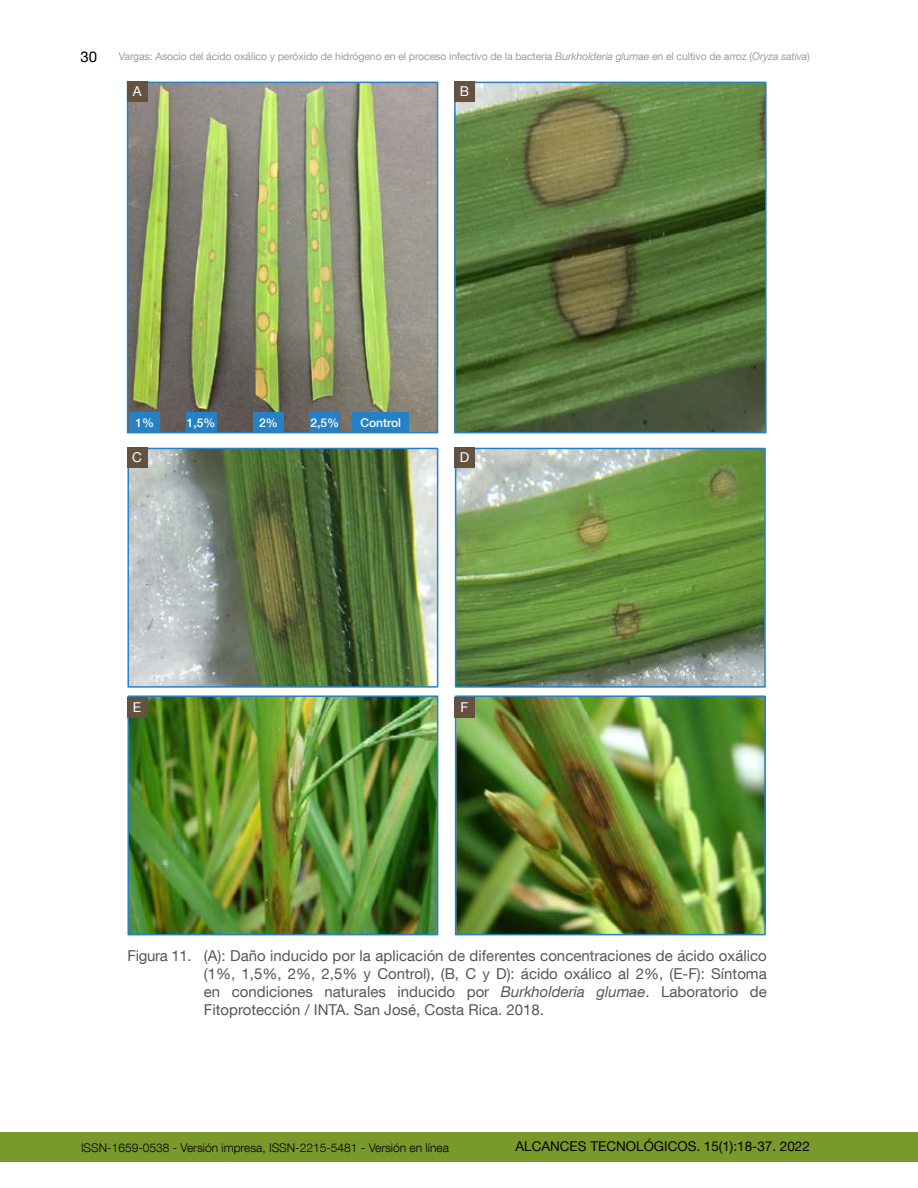
<style>
.page{position:relative;width:918px;height:1188px;background:#fff}
.page>*{position:absolute;margin:0;border:0;box-sizing:border-box;transform-origin:0 0}
.FIGURA{font:15px/18px "Helvetica Neue LT Com";color:#575756;text-align:justify}
.t1{font:15px "Helvetica Neue LT Com";color:#000}
.t2{font:13.5px "Helvetica Neue LT Com";color:#000}
.FIGURA-2{font:13.5px "Helvetica Neue LT Com";color:#fff}
.t3{font:300 12px "Helvetica Neue LT Com";color:#000}
._0_CUERPO_SIN{font:500 12px "Helvetica Neue LT Com";color:#fff}
.t4{font:10.5px "Helvetica Neue LT Com";letter-spacing:-.01em;color:#9d9d9c}
.s1{font-style:italic}
</style>
<div class="page">
<div style="left:0;top:1132px;width:918px;height:30px;background:#79992b"></div>
<img style="left:457px;top:85px;width:307px;height:345px">
<div style="left:454px;top:82px;width:313px;height:351px;border:2px solid #2581c4"></div>
<img style="left:130px;top:85px;width:305px;height:345px">
<div style="left:127px;top:82px;width:311px;height:351px;border:2px solid #2581c4"></div>
<img style="left:458px;top:698px;width:305px;height:234px">
<div style="left:455px;top:695px;width:311px;height:240px;border:2px solid #2581c4"></div>
<img style="left:458px;top:451px;width:305px;height:234px">
<div style="left:455px;top:448px;width:311px;height:240px;border:2px solid #2581c4"></div>
<img style="left:130px;top:698px;width:305px;height:234px">
<div style="left:127px;top:695px;width:311px;height:240px;border:2px solid #2581c4"></div>
<img style="left:130px;top:451px;width:305px;height:234px">
<div style="left:127px;top:448px;width:311px;height:240px;border:2px solid #2581c4"></div>
<div style="left:127px;top:81px;width:20px;height:21px;background:#635242"></div>
<div style="left:127px;top:447px;width:20px;height:21px;background:#635242"></div>
<div style="left:127px;top:697px;width:20px;height:21px;background:#635242"></div>
<div style="left:454px;top:81px;width:21px;height:21px;background:#635242"></div>
<div style="left:454px;top:447px;width:21px;height:21px;background:#635242"></div>
<div style="left:454px;top:697px;width:21px;height:21px;background:#635242"></div>
<div style="left:130px;top:413px;width:30px;height:19px;background:#2581c4"></div>
<div style="left:253px;top:413px;width:31px;height:19px;background:#2581c4"></div>
<div style="left:186px;top:413px;width:30px;height:19px;background:#2581c4"></div>
<div style="left:309px;top:413px;width:31px;height:19px;background:#2581c4"></div>
<div style="left:353px;top:413px;width:56px;height:19px;background:#2581c4"></div>
<p class="t1" style="left:80px;top:47px;width:18px">30</p>
<p class="t4" style="left:119px;top:50px;width:693px">Vargas: Asocio del ácido oxálico y peróxido de hidrógeno en el proceso infectivo de la bacteria <span class="s1">Burkholderia glumae</span> en el cultivo de arroz (<span class="s1">Oryza sativa</span>)</p>
<p class="FIGURA-2" style="left:133px;top:83px;width:10px">A</p>
<p class="FIGURA-2" style="left:460px;top:83px;width:11px">B</p>
<p class="_0_CUERPO_SIN" style="left:136px;top:415px;width:20px">1%</p>
<p class="_0_CUERPO_SIN" style="left:187px;top:415px;width:30px">1,5%</p>
<p class="_0_CUERPO_SIN" style="left:259px;top:415px;width:20px">2%</p>
<p class="_0_CUERPO_SIN" style="left:310px;top:415px;width:30px">2,5%</p>
<p class="_0_CUERPO_SIN" style="left:360px;top:415px;width:42px">Control</p>
<p class="FIGURA-2" style="left:132px;top:449px;width:11px">C</p>
<p class="FIGURA-2" style="left:460px;top:449px;width:11px">D</p>
<p class="FIGURA-2" style="left:133px;top:699px;width:10px">E</p>
<p class="FIGURA-2" style="left:461px;top:699px;width:9px">F</p>
<p class="FIGURA" style="left:204px;top:946px;width:564px;text-indent:-77px">Figura 11. (A): Daño inducido por la aplicación de diferentes concentraciones de ácido oxálico (1%, 1,5%, 2%, 2,5% y Control), (B, C y D): ácido oxálico al 2%, (E-F): Síntoma en condiciones naturales inducido por <span class="s1">Burkholderia glumae</span>. Laboratorio de Fitoprotección / INTA. San José, Costa Rica. 2018.</p>
<p class="t3" style="left:81px;top:1140px;width:369px">ISSN-1659-0538 - Versión impresa, ISSN-2215-5481 - Versión en línea</p>
<p class="t2" style="left:515px;top:1138px;width:296px">ALCANCES TECNOLÓGICOS. 15(1):18-37. 2022</p>
</div>
